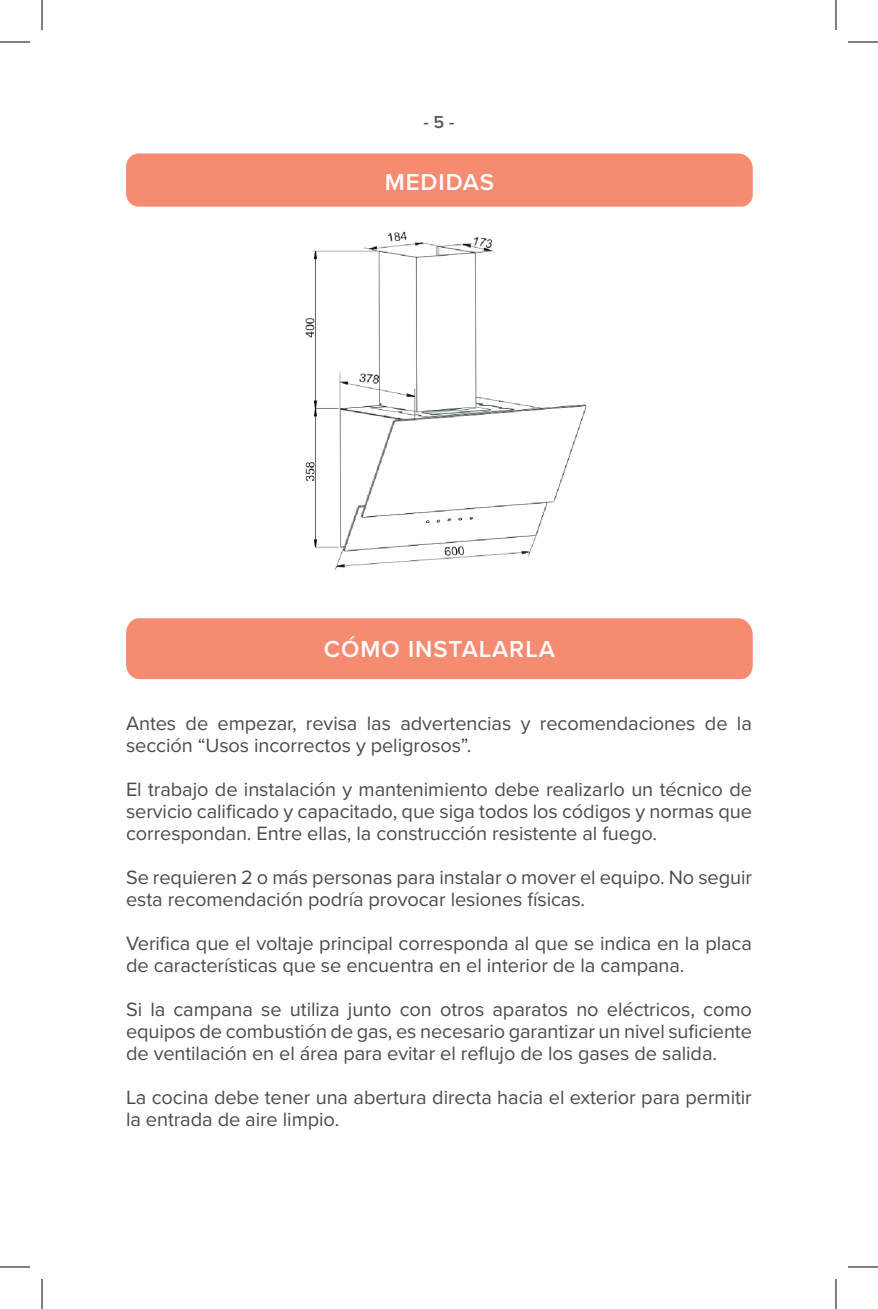
<style>
.page{position:relative;width:878px;height:1309px;background:#fff}
.page>*{position:absolute;margin:0;border:0;box-sizing:border-box;transform-origin:0 0}
.t1{font:600 24px "Proxima Nova";letter-spacing:.04em;color:#fff}
.t2{font:20px/22px "Proxima Nova";letter-spacing:-.005em;color:#4c4b4d}
.t3{font:600 18px "Proxima Nova A";color:#575c5b}
</style>
<div class="page">
<img style="left:305px;top:231px;width:282px;height:339px">
<div style="left:126px;top:618px;width:627px;height:61px;background:#f58b71"></div>
<div style="left:126px;top:153px;width:627px;height:54px;background:#f58b71"></div>
<hr style="left:0;top:42px;width:30px;height:1px;background:#000">
<hr style="left:848px;top:42px;width:30px;height:1px;background:#000">
<hr style="left:0;top:1266px;width:30px;height:1px;background:#000">
<hr style="left:848px;top:1266px;width:30px;height:1px;background:#000">
<hr style="left:42px;top:0;width:1px;height:30px;background:#000">
<hr style="left:42px;top:1279px;width:1px;height:30px;background:#000">
<hr style="left:835px;top:0;width:1px;height:30px;background:#000">
<hr style="left:835px;top:1279px;width:1px;height:30px;background:#000">
<p class="t3" style="left:423px;top:112px;width:32px">- 5 -</p>
<p class="t1" style="left:385px;top:164px;width:111px">MEDIDAS</p>
<p class="t1" style="left:324px;top:631px;width:232px">CÓMO INSTALARLA</p>
<p class="t2" style="left:126px;top:711px;width:627px">Antes de empezar, revisa las advertencias y recomendaciones de la sección “Usos incorrectos y peligrosos”.</p>
<p class="t2" style="left:126px;top:777px;width:627px;text-align:justify">El trabajo de instalación y mantenimiento debe realizarlo un técnico de servicio calificado y capacitado, que siga todos los códigos y normas que correspondan. Entre ellas, la construcción resistente al fuego.</p>
<p class="t2" style="left:126px;top:865px;width:627px">Se requieren 2 o más personas para instalar o mover el equipo. No seguir esta recomendación podría provocar lesiones físicas.</p>
<p class="t2" style="left:126px;top:931px;width:627px">Verifica que el voltaje principal corresponda al que se indica en la placa de características que se encuentra en el interior de la campana.</p>
<p class="t2" style="left:126px;top:997px;width:627px;text-align:justify">Si la campana se utiliza junto con otros aparatos no eléctricos, como equipos de combustión de gas, es necesario garantizar un nivel suficiente de ventilación en el área para evitar el reflujo de los gases de salida.</p>
<p class="t2" style="left:126px;top:1085px;width:627px">La cocina debe tener una abertura directa hacia el exterior para permitir la entrada de aire limpio.</p>
</div>
